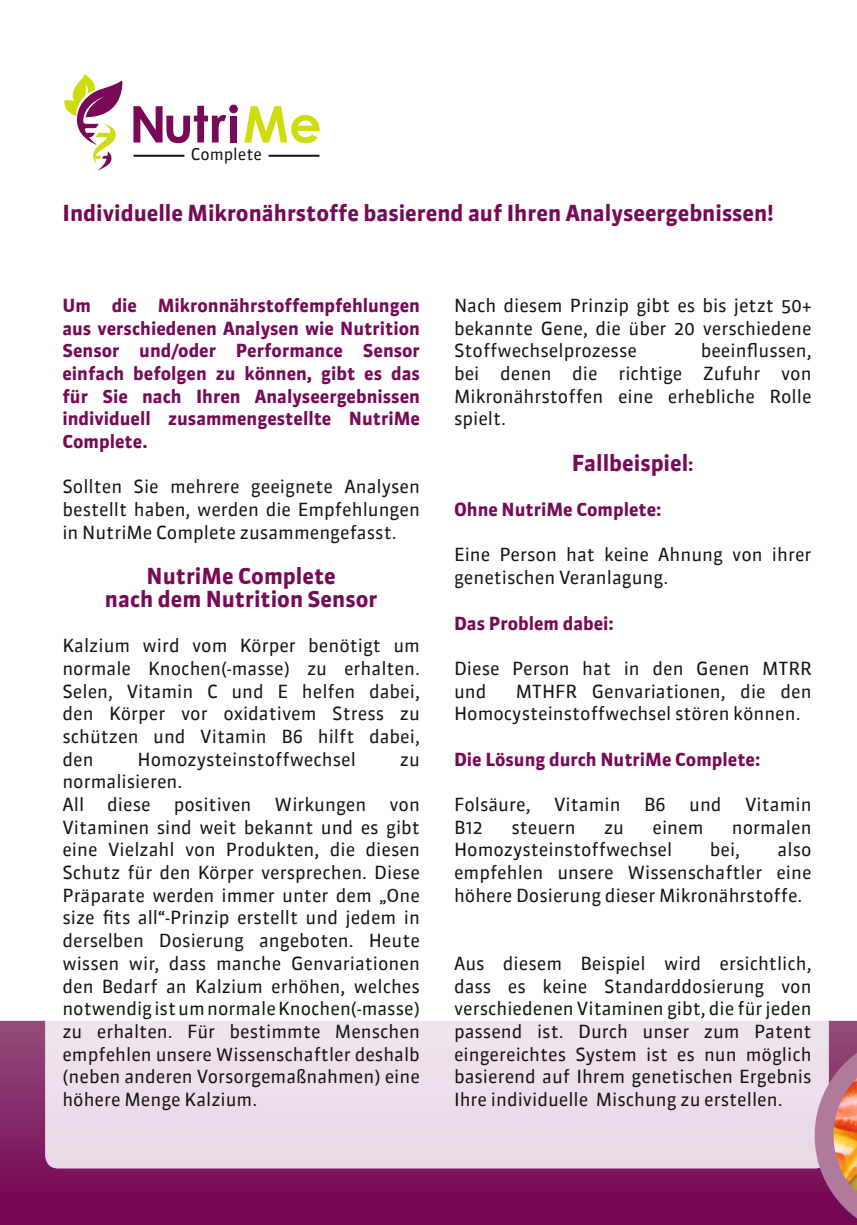
<style>
.page{position:relative;width:857px;height:1225px;background:#fff}
.page>*{position:absolute;margin:0;border:0;box-sizing:border-box;transform-origin:0 0}
.t1{font:700 22px/22.6px "Sanuk OT";color:#770957;text-align:center}
.t2{font:18px/22.6px "Sanuk OT";color:#131413;text-align:justify}
.t3{font:700 18px/22.6px "Sanuk OT";color:#770957;text-align:justify}
.t4{font:16px "Sanuk OT";color:#131413}
.s1{font-size:18px}
</style>
<div class="page">
<svg style="left:64px;top:74px;width:58px;height:97px"></svg>
<svg style="left:133px;top:105px;width:105px;height:38px"></svg>
<div style="left:230px;top:116px;width:7px;height:26px;background:#770957"></div>
<svg style="left:244px;top:106px;width:75px;height:37px"></svg>
<hr style="left:133px;top:155px;width:51px;height:2px;background:#131413">
<hr style="left:268px;top:155px;width:51px;height:2px;background:#131413">
<svg style="left:0;top:1020px;width:856px;height:205px;background:#7a115c"></svg>
<div style="left:45px;top:1020px;width:783px;height:148px;background:#ecdeea"></div>
<svg style="left:809px;top:1029px;width:47px;height:196px;background:#ae729b"></svg>
<img style="left:832px;top:1077px;width:24px;height:116px">
<p class="t4" style="left:191px;top:144px;width:72px">Complete</p>
<p class="t1" style="left:62px;top:202px;width:712px">Individuelle Mikronährstoffe basierend auf Ihren Analyseergebnissen!</p>
<p class="t3" style="left:62px;top:294px;width:359px">Um die Mikronnährstoffempfehlungen aus verschiedenen Analysen wie Nutrition Sensor und/oder Performance Sensor einfach befolgen zu können, gibt es das für Sie nach Ihren Analyseergebnissen individuell zusammengestellte NutriMe Complete.</p>
<p class="t2" style="left:62px;top:476px;width:359px">Sollten Sie mehrere geeignete Analysen bestellt haben, werden die Empfehlungen in NutriMe Complete zusammengefasst.</p>
<p class="t1" style="left:105px;top:565px;width:274px">NutriMe Complete<br>nach dem Nutrition Sensor</p>
<p class="t2" style="left:62px;top:634px;width:359px">Kalzium wird vom Körper benötigt um normale Knochen(-masse) zu erhalten.<br>Selen, Vitamin C und E helfen dabei, den Körper vor oxidativem Stress zu schützen und Vitamin B6 hilft dabei, den</p>
<p class="t2" style="left:137px;top:748px;width:220px">Homozysteinstoffwechsel</p>
<p class="t2" style="left:399px;top:748px;width:22px">zu</p>
<p class="t2" style="left:62px;top:770px;width:121px">normalisieren.<br>All</p>
<p class="t2" style="left:107px;top:793px;width:45px">diese</p>
<p class="t2" style="left:174px;top:793px;width:79px">positiven</p>
<p class="t2" style="left:274px;top:793px;width:93px">Wirkungen</p>
<p class="t2" style="left:62px;top:793px;width:359px;text-indent:327px">von Vitaminen sind weit bekannt und es gibt eine Vielzahl von Produkten, die diesen Schutz für den Körper versprechen. Diese Präparate werden immer unter dem „One size fits all“-Prinzip erstellt und jedem in derselben Dosierung angeboten. Heute wissen wir, dass manche Genvariationen den Bedarf an Kalzium erhöhen, welches notwendig ist um normale Knochen(-masse) zu erhalten. Für bestimmte Menschen empfehlen unsere Wissenschaftler deshalb (neben anderen Vorsorgemaßnahmen) eine höhere Menge Kalzium.</p>
<p class="t2" style="left:454px;top:294px;width:359px">Nach diesem Prinzip gibt es bis jetzt 50+ bekannte Gene, die über 20 verschiedene Stoffwechselprozesse</p>
<p class="t2" style="left:454px;top:340px;width:359px;text-indent:246px">beeinflussen, bei denen die richtige Zufuhr von Mikronährstoffen eine erhebliche Rolle spielt.</p>
<p class="t1" style="left:571px;top:452px;width:123px">Fallbeispiel<span class="s1">:</span></p>
<p class="t3" style="left:454px;top:498px;width:209px">Ohne NutriMe Complete:</p>
<p class="t2" style="left:454px;top:544px;width:359px">Eine Person hat keine Ahnung von ihrer genetischen Veranlagung.</p>
<p class="t3" style="left:454px;top:612px;width:161px">Das Problem dabei:</p>
<p class="t2" style="left:454px;top:657px;width:359px">Diese Person hat in den Genen MTRR und</p>
<p class="t2" style="left:454px;top:680px;width:359px;text-indent:62px">MTHFR Genvariationen, die den<br>Homocysteinstoffwechsel stören können.</p>
<p class="t3" style="left:454px;top:748px;width:308px">Die Lösung durch NutriMe Complete:</p>
<p class="t2" style="left:454px;top:793px;width:78px">Folsäure,</p>
<p class="t2" style="left:553px;top:793px;width:68px">Vitamin</p>
<p class="t2" style="left:643px;top:793px;width:23px">B6</p>
<p class="t2" style="left:688px;top:793px;width:34px">und</p>
<p class="t2" style="left:744px;top:793px;width:68px">Vitamin</p>
<p class="t2" style="left:454px;top:816px;width:30px">B12</p>
<p class="t2" style="left:511px;top:816px;width:66px">steuern</p>
<p class="t2" style="left:603px;top:816px;width:22px">zu</p>
<p class="t2" style="left:652px;top:816px;width:52px">einem</p>
<p class="t2" style="left:731px;top:816px;width:81px">normalen</p>
<p class="t2" style="left:454px;top:839px;width:220px">Homozysteinstoffwechsel</p>
<p class="t2" style="left:709px;top:839px;width:32px">bei,</p>
<p class="t2" style="left:454px;top:839px;width:359px;text-indent:323px">also empfehlen unsere Wissenschaftler eine höhere Dosierung dieser Mikronährstoffe.</p>
<p class="t2" style="left:454px;top:952px;width:359px">Aus diesem Beispiel wird ersichtlich, dass es keine Standarddosierung von verschiedenen Vitaminen gibt, die für jeden passend ist. Durch unser zum Patent eingereichtes System ist es nun möglich basierend auf Ihrem genetischen Ergebnis Ihre individuelle Mischung zu erstellen.</p>
</div>
